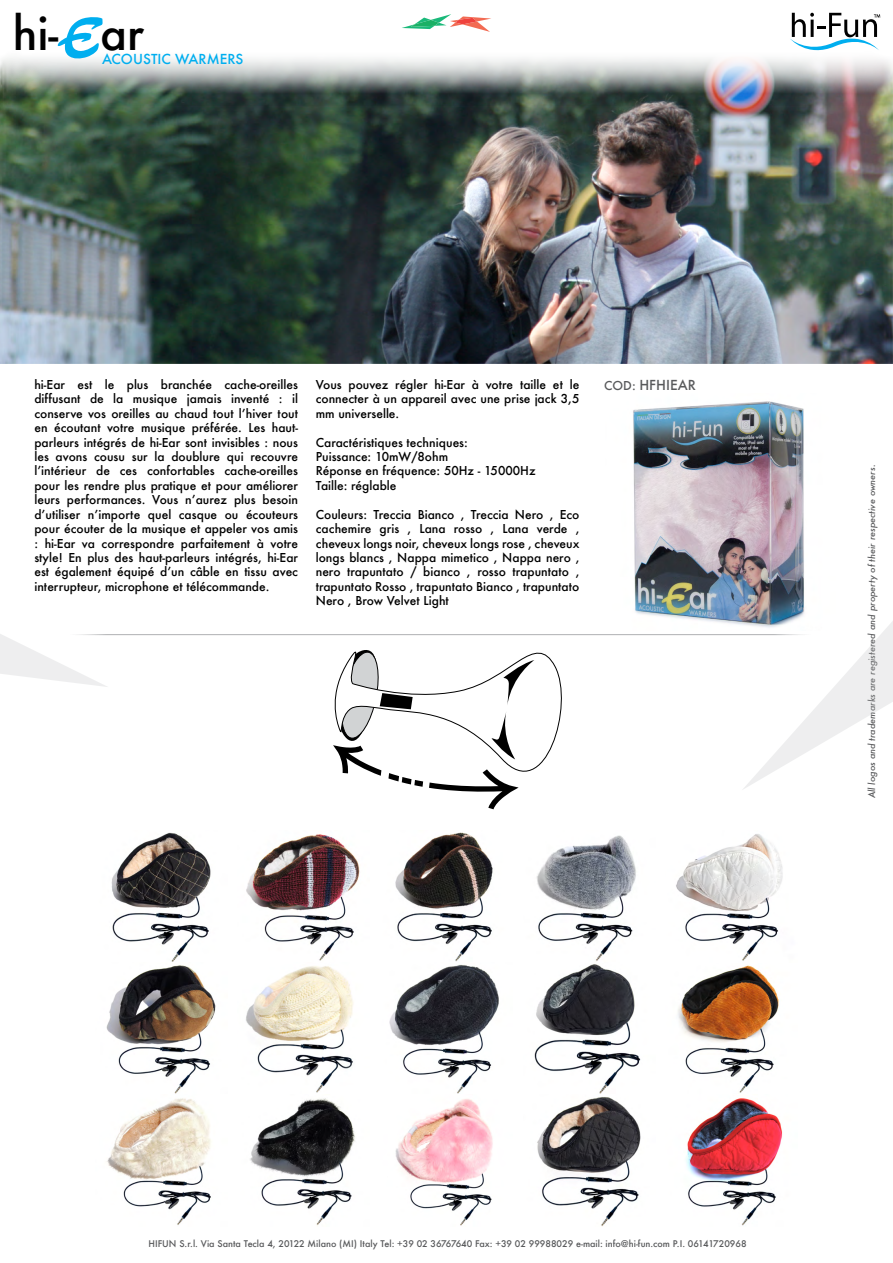
<style>
.page{position:relative;width:893px;height:1263px;background:#fff}
.page>*{position:absolute;margin:0;border:0;box-sizing:border-box;transform-origin:0 0}
.t1{font:500 45px "Futura";color:#000}
.t2{font:500 13.5px "Futura";color:#00aeef}
.t3{font:500 13.5px "Futura";color:#58595b}
.t4{font:500 12px/14.4px "Futura";color:#000;text-align:justify}
.t5{font:500 9px "Futura";color:#58595b}
.t6{font:italic 500 9px "Futura";color:#58595b}
.s1{font-size:12px}
</style>
<div class="page">
<img style="left:0;top:58px;width:893px;height:305px">
<img style="left:534px;top:835px;width:107px;height:391px">
<img style="left:676px;top:834px;width:107px;height:392px">
<img style="left:106px;top:832px;width:110px;height:393px">
<img style="left:246px;top:834px;width:114px;height:392px">
<img style="left:389px;top:832px;width:110px;height:394px">
<svg style="left:327px;top:635px;width:249px;height:174px"></svg>
<img style="left:633px;top:401px;width:171px;height:224px">
<svg style="left:402px;top:14px;width:89px;height:18px"></svg>
<svg style="left:790px;top:13px;width:90px;height:38px"></svg>
<svg style="left:0;top:634px;width:109px;height:53px"></svg>
<svg style="left:58px;top:17px;width:45px;height:43px"></svg>
<svg style="left:741px;top:535px;width:152px;height:254px"></svg>
<hr style="left:64px;top:634px;width:752px;height:1px;background:#939598">
<h1 class="t1" style="left:13px;top:2px;width:133px">hi- ar</h1>
<p class="t2" style="left:102px;top:50px;width:143px">ACOUSTIC WARMERS</p>
<p class="t4" style="left:34px;top:377px;width:265px">hi-Ear est le plus branchée cache-oreilles diffusant de la musique jamais inventé : il conserve vos oreilles au chaud tout l’hiver tout en écoutant votre musique préférée. Les haut&shy;parleurs intégrés de hi-Ear sont invisibles : nous les avons cousu sur la doublure qui recouvre l’intérieur de ces confortables cache-oreilles pour les rendre plus pratique et pour améliorer leurs performances. Vous n’aurez plus besoin d’utiliser n’importe quel casque ou écouteurs pour écouter de la musique et appeler vos amis : hi-Ear va correspondre parfaitement à votre style! En plus des haut-parleurs intégrés, hi-Ear est également équipé d’un câble en tissu avec interrupteur, microphone et télécommande.</p>
<p class="t4" style="left:316px;top:377px;width:265px">Vous pouvez régler hi-Ear à votre taille et le</p>
<p class="t3" style="left:604px;top:376px;width:93px"><span class="s1">COD:</span> HFHIEAR</p>
<p class="t4" style="left:316px;top:392px;width:265px">connecter à un appareil avec une prise jack 3,5 mm universelle.</p>
<p class="t4" style="left:316px;top:435px;width:221px;text-align:left">Caractéristiques techniques:<br>Puissance: 10mW/8ohm<br>Réponse en fréquence: 50Hz - 15000Hz<br>Taille: réglable</p>
<p class="t4" style="left:316px;top:507px;width:265px">Couleurs: Treccia Bianco , Treccia Nero , Eco cachemire gris , Lana rosso , Lana verde , cheveux longs noir, cheveux longs rose , cheveux longs blancs , Nappa mimetico , Nappa nero , nero trapuntato / bianco , rosso trapuntato , trapuntato Rosso , trapuntato Bianco , trapuntato Nero , Brow Velvet Light</p>
<p class="t6" style="left:866px;top:798px;width:335px;rotate:-90deg">All logos and trademarks are registered and property of their respective owners.</p>
<p class="t5" style="left:148px;top:1237px;width:600px">HIFUN S.r.l. Via Santa Tecla 4, 20122 Milano (MI) Italy Tel: +39 02 36767640 Fax: +39 02 99988029 e-mail: info@hi-fun.com P.I. 06141720968</p>
</div>
